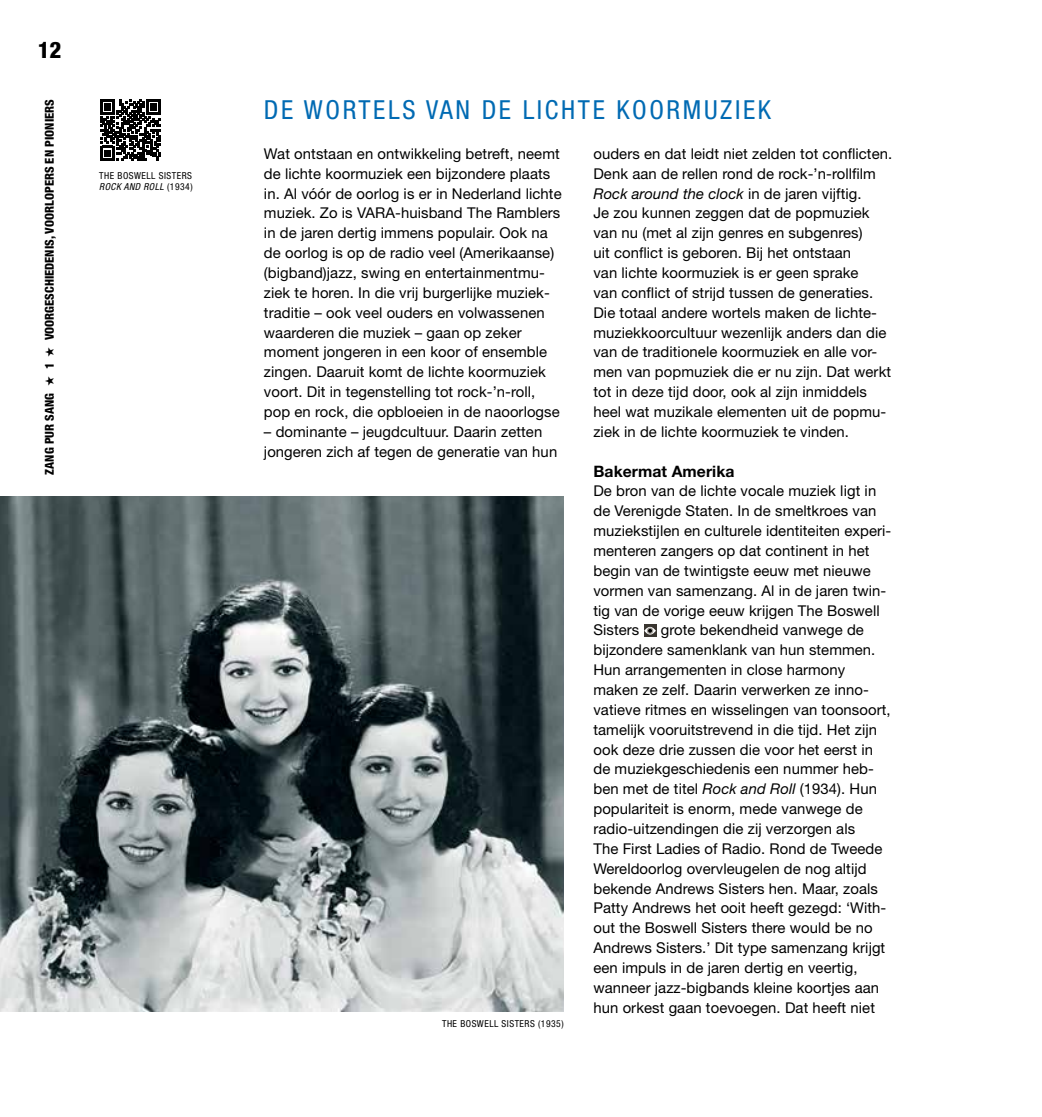
<style>
.page{position:relative;width:1042px;height:1117px;background:#fff}
.page>*{position:absolute;margin:0;border:0;box-sizing:border-box;transform-origin:0 0}
.t1{font:condensed 26.25px "Helvetica Neue LT Std";letter-spacing:.1em;color:#006ab3}
.t2{font:800 condensed 22.75px "Helvetica Neue LT Std";color:#000}
.t3{font:700 15.75px "Helvetica Neue LT Std";letter-spacing:.005em;color:#000}
.t4{font:14.88px/19.8px "Helvetica Neue LT Std";letter-spacing:.005em;color:#000}
.t5{font:800 condensed 12.25px "Helvetica Neue LT Std";color:#000}
.t6{font:condensed 9.62px/11.5px "Helvetica Neue LT Std";letter-spacing:.05em;color:#000}
.s1{font-style:italic}
</style>
<div class="page">
<svg style="left:100px;top:100px;width:61px;height:60px"></svg>
<div style="left:643px;top:624px;width:13px;height:13px;background:#393530"></div>
<svg style="left:644px;top:626px;width:12px;height:8px"></svg>
<svg style="left:647px;top:627px;width:6px;height:6px"></svg>
<img style="left:0;top:496px;width:564px;height:515px">
<h2 class="t2" style="left:38px;top:36px;width:25px">12</h2>
<p class="t5" style="left:42px;top:474px;width:377px;rotate:-90deg">ZANG PUR SANG ★ 1 ★ VOORGESCHIEDENIS, VOORLOPERS EN PIONIERS</p>
<p class="t6" style="left:99px;top:169px;width:95px">THE BOSWELL SISTERS<br><span class="s1">ROCK AND ROLL</span> (1934)</p>
<h1 class="t1" style="left:264px;top:95px;width:508px">DE WORTELS VAN DE LICHTE KOORMUZIEK</h1>
<p class="t4" style="left:264px;top:143px;width:299px">Wat ontstaan en ontwikkeling betreft, neemt de lichte koormuziek een bijzondere plaats in. Al vóór de oorlog is er in Nederland lichte muziek. Zo is VARA-huisband The Ramblers in de jaren dertig immens populair. Ook na de oorlog is op de radio veel (Amerikaanse) (bigband)jazz, swing en entertainmentmu&shy;ziek te horen. In die vrij burgerlijke muziek&shy;traditie – ook veel ouders en volwassenen waarderen die muziek – gaan op zeker moment jongeren in een koor of ensemble zingen. Daaruit komt de lichte koormuziek voort. Dit in tegenstelling tot rock-’n-roll, pop en rock, die opbloeien in de naoorlogse</p>
<p class="t4" style="left:264px;top:421px;width:295px">– dominante – jeugdcultuur. Daarin zetten jongeren zich af tegen de generatie van hun</p>
<p class="t6" style="left:442px;top:1017px;width:123px">THE BOSWELL SISTERS (1935)</p>
<p class="t4" style="left:593px;top:143px;width:300px">ouders en dat leidt niet zelden tot conflicten.<br>Denk aan de rellen rond de rock-’n-rollfilm <span class="s1">Rock around the clock</span> in de jaren vijftig.<br>Je zou kunnen zeggen dat de popmuziek van nu (met al zijn genres en subgenres)<br>uit conflict is geboren. Bij het ontstaan<br>van lichte koormuziek is er geen sprake<br>van conflict of strijd tussen de generaties.<br>Die totaal andere wortels maken de lichte&shy;muziekkoorcultuur wezenlijk anders dan die van de traditionele koormuziek en alle vor&shy;men van popmuziek die er nu zijn. Dat werkt tot in deze tijd door, ook al zijn inmiddels heel wat muzikale elementen uit de popmu&shy;ziek in de lichte koormuziek te vinden.</p>
<p class="t3" style="left:593px;top:461px;width:143px">Bakermat Amerika</p>
<p class="t4" style="left:593px;top:481px;width:299px">De bron van de lichte vocale muziek ligt in de Verenigde Staten. In de smeltkroes van muziekstijlen en culturele identiteiten experi&shy;menteren zangers op dat continent in het begin van de twintigste eeuw met nieuwe vormen van samenzang. Al in de jaren twin&shy;tig van de vorige eeuw krijgen The Boswell Sisters</p>
<p class="t4" style="left:593px;top:620px;width:299px;text-indent:67px">grote bekendheid vanwege de bijzondere samenklank van hun stemmen.<br>Hun arrangementen in close harmony maken ze zelf. Daarin verwerken ze inno&shy;vatieve ritmes en wisselingen van toonsoort, tamelijk vooruitstrevend in die tijd. Het zijn ook deze drie zussen die voor het eerst in de muziekgeschiedenis een nummer heb&shy;ben met de titel <span class="s1">Rock and Roll</span> (1934). Hun populariteit is enorm, mede vanwege de radio-uitzendingen die zij verzorgen als<br>The First Ladies of Radio. Rond de Tweede Wereldoorlog overvleugelen de nog altijd bekende Andrews Sisters hen. Maar, zoals Patty Andrews het ooit heeft gezegd: ‘With&shy;out the Boswell Sisters there would be no Andrews Sisters.’ Dit type samenzang krijgt een impuls in de jaren dertig en veertig, wanneer jazz-bigbands kleine koortjes aan hun orkest gaan toevoegen. Dat heeft niet</p>
</div>
